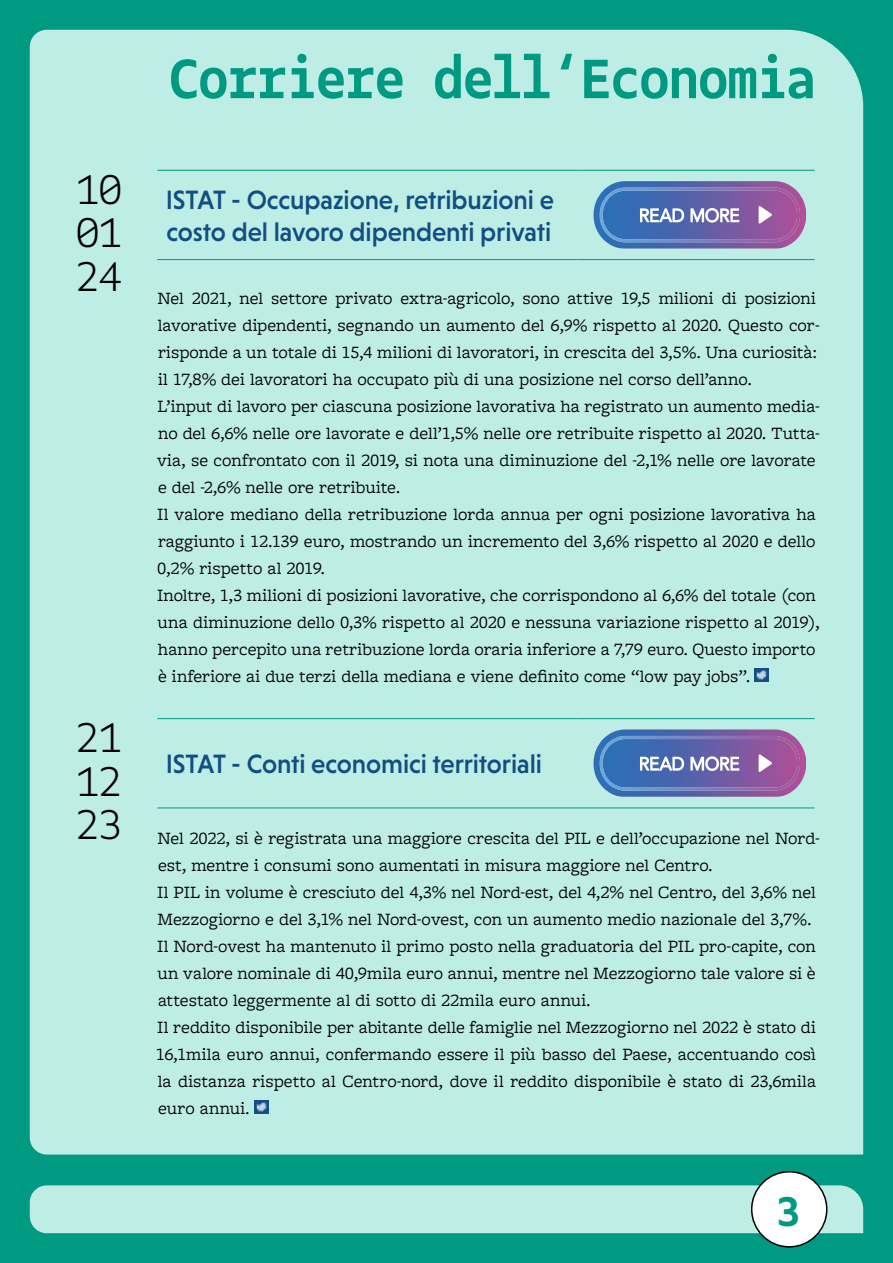
<style>
.page{position:relative;width:893px;height:1263px;background:#009982}
.page>*{position:absolute;margin:0;border:0;box-sizing:border-box;transform-origin:0 0}
.t1{font:700 60px "Gemeli Mono";letter-spacing:-.01em;color:#009982}
._4_DATA{font:300 45px "Gemeli Mono";color:#000}
.t2{font:700 45px "Gemeli Mono";color:#009982}
._1_Titolo_Norma{font:500 27px/32.4px "Niveau Grotesk";letter-spacing:-.005em;color:#124e82}
._2_Testo_Norma{font:18px/27px "Freight Macro Pro";letter-spacing:-.005em;color:#000}
</style>
<div class="page">
<div style="left:30px;top:30px;width:833px;height:1124px;background:#bdede4"></div>
<div style="left:30px;top:1185px;width:833px;height:48px;background:#bdede4"></div>
<div style="left:752px;top:1172px;width:75px;height:75px;background:#fff;border-radius:50%"></div>
<div style="left:751px;top:1171px;width:76px;height:76px;border:2px solid #000;border-radius:50%"></div>
<hr style="left:157px;top:170px;width:420px;height:1px;background:#009982">
<hr style="left:577px;top:170px;width:238px;height:1px;background:#009982">
<hr style="left:157px;top:259px;width:420px;height:1px;background:#009982">
<hr style="left:577px;top:259px;width:238px;height:1px;background:#009982">
<img style="left:594px;top:181px;width:212px;height:68px">
<img style="left:600px;top:188px;width:200px;height:54px">
<svg style="left:640px;top:208px;width:44px;height:14px"></svg>
<svg style="left:690px;top:208px;width:49px;height:15px"></svg>
<svg style="left:759px;top:206px;width:13px;height:18px"></svg>
<img style="left:755px;top:668px;width:13px;height:14px">
<hr style="left:157px;top:718px;width:420px;height:1px;background:#009982">
<hr style="left:577px;top:718px;width:238px;height:1px;background:#009982">
<hr style="left:157px;top:808px;width:420px;height:1px;background:#009982">
<hr style="left:577px;top:808px;width:238px;height:1px;background:#009982">
<img style="left:594px;top:729px;width:212px;height:68px">
<img style="left:600px;top:736px;width:200px;height:55px">
<svg style="left:640px;top:757px;width:44px;height:14px"></svg>
<svg style="left:690px;top:756px;width:49px;height:15px"></svg>
<svg style="left:759px;top:754px;width:13px;height:18px"></svg>
<img style="left:254px;top:1100px;width:14px;height:14px">
<p class="_4_DATA" style="left:77px;top:158px;width:47px">10</p>
<p class="_4_DATA" style="left:77px;top:202px;width:47px">01</p>
<p class="_4_DATA" style="left:77px;top:245px;width:47px">24</p>
<p class="_4_DATA" style="left:77px;top:706px;width:47px">21</p>
<p class="_4_DATA" style="left:77px;top:750px;width:47px">12</p>
<p class="_4_DATA" style="left:77px;top:793px;width:47px">23</p>
<h1 class="t1" style="left:169px;top:37px;width:649px">Corriere dell‘Economia</h1>
<p class="_1_Titolo_Norma" style="left:166px;top:183px;width:390px">ISTAT - Occupazione, retribuzioni e costo del lavoro dipendenti privati</p>
<p class="_2_Testo_Norma" style="left:157px;top:284px;width:664px">Nel 2021, nel settore privato extra-agricolo, sono attive 19,5 milioni di posizioni lavorative dipendenti, segnando un aumento del 6,9% rispetto al 2020. Questo cor&shy;risponde a un totale di 15,4 milioni di lavoratori, in crescita del 3,5%. Una curiosità: il 17,8% dei lavoratori ha occupato più di una posizione nel corso dell’anno.</p>
<p class="_2_Testo_Norma" style="left:157px;top:392px;width:664px">L’input di lavoro per ciascuna posizione lavorativa ha registrato un aumento media&shy;no del 6,6% nelle ore lavorate e dell’1,5% nelle ore retribuite rispetto al 2020. Tutta&shy;via, se confrontato con il 2019, si nota una diminuzione del -2,1% nelle ore lavorate e del -2,6% nelle ore retribuite.</p>
<p class="_2_Testo_Norma" style="left:157px;top:500px;width:660px;text-align:justify">Il valore mediano della retribuzione lorda annua per ogni posizione lavorativa ha raggiunto i 12.139 euro, mostrando un incremento del 3,6% rispetto al 2020 e dello 0,2% rispetto al 2019.</p>
<p class="_2_Testo_Norma" style="left:157px;top:581px;width:664px">Inoltre, 1,3 milioni di posizioni lavorative, che corrispondono al 6,6% del totale (con una diminuzione dello 0,3% rispetto al 2020 e nessuna variazione rispetto al 2019), hanno percepito una retribuzione lorda oraria inferiore a 7,79 euro. Questo importo è inferiore ai due terzi della mediana e viene definito come “low pay jobs”.</p>
<p class="_1_Titolo_Norma" style="left:166px;top:748px;width:378px">ISTAT - Conti economici territoriali</p>
<p class="_2_Testo_Norma" style="left:157px;top:824px;width:664px">Nel 2022, si è registrata una maggiore crescita del PIL e dell’occupazione nel Nord&shy;est, mentre i consumi sono aumentati in misura maggiore nel Centro.</p>
<p class="_2_Testo_Norma" style="left:157px;top:878px;width:660px">Il PIL in volume è cresciuto del 4,3% nel Nord-est, del 4,2% nel Centro, del 3,6% nel<br>Mezzogiorno e del 3,1% nel Nord-ovest, con un aumento medio nazionale del 3,7%.</p>
<p class="_2_Testo_Norma" style="left:157px;top:932px;width:660px;text-align:justify">Il Nord-ovest ha mantenuto il primo posto nella graduatoria del PIL pro-capite, con un valore nominale di 40,9mila euro annui, mentre nel Mezzogiorno tale valore si è attestato leggermente al di sotto di 22mila euro annui.</p>
<p class="_2_Testo_Norma" style="left:156px;top:1013px;width:662px;text-align:justify">Il reddito disponibile per abitante delle famiglie nel Mezzogiorno nel 2022 è stato di 16,1mila euro annui, confermando essere il più basso del Paese, accentuando così la distanza rispetto al Centro-nord, dove il reddito disponibile è stato di 23,6mila euro annui.</p>
<h2 class="t2" style="left:777px;top:1180px;width:24px">3</h2>
</div>
